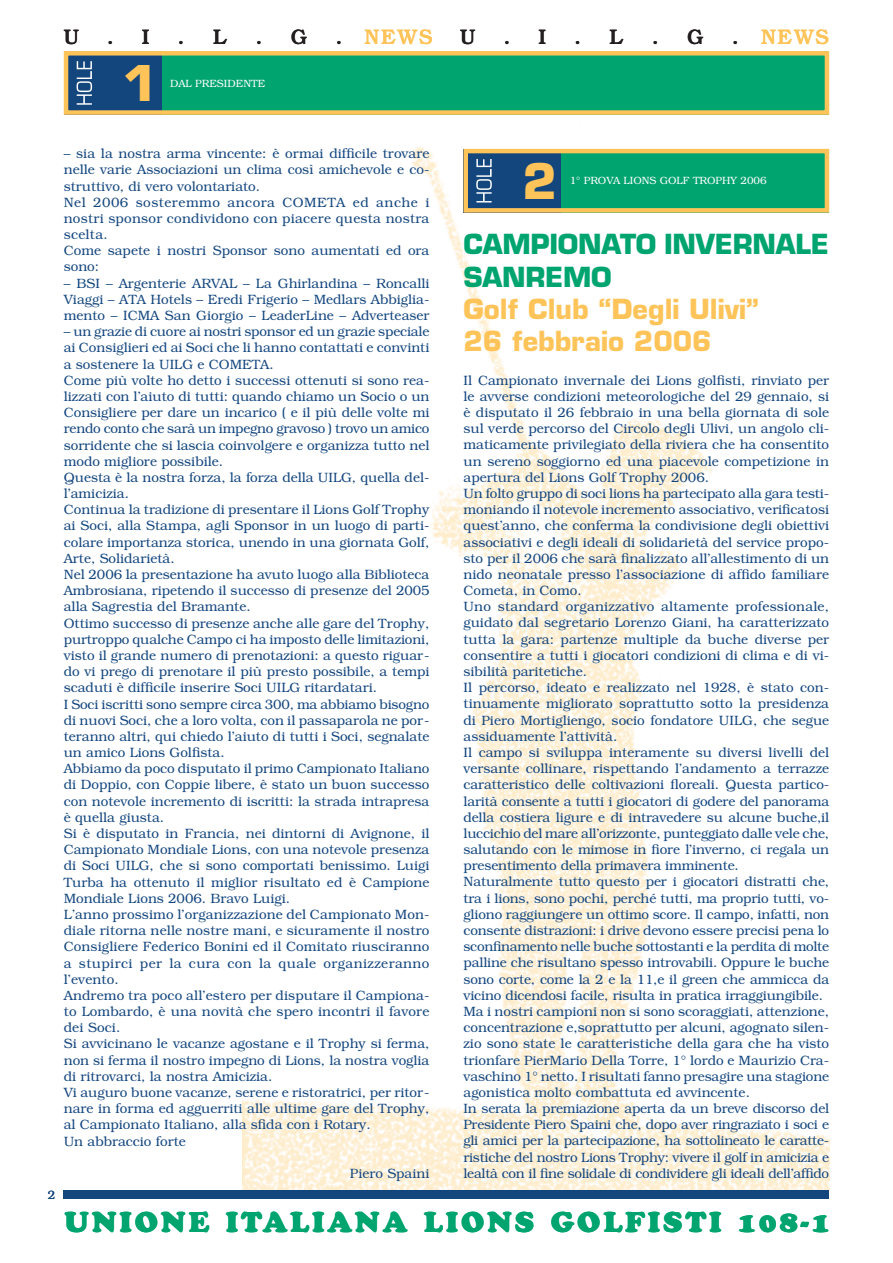
<style>
.page{position:relative;width:893px;height:1263px;background:#fff}
.page>*{position:absolute;margin:0;border:0;box-sizing:border-box;transform-origin:0 0}
.t1{font:700 48px "Eurostile LT Std";color:#fec459}
.t2{font:28.5px "Cooper Black Std";letter-spacing:.1em;color:#00a46f}
.t3{font:700 27px/32.4px "Eurostile LT Std";color:#fec459}
.t4{font:700 27px/32.4px "Eurostile LT Std";letter-spacing:-.01em;color:#00a46f}
.t5{font:500 21px "Bookman Std";color:#231f20}
.t6{font:500 21px "Bookman Std";letter-spacing:.065em;color:#fec459}
.t7{font:300 13.5px/16.2px "Bookman Std";color:#14467e}
.t8{font:300 12px "Bookman Std";color:#14467e}
.t9{font:300 10.5px "Bookman Std";color:#fff}
.s1{color:#231f20}
</style>
<div class="page">
<img style="left:242px;top:146px;width:587px;height:1045px">
<div style="left:561px;top:149px;width:268px;height:64px;background:#00a46f"></div>
<div style="left:463px;top:149px;width:98px;height:64px;background:#14467e"></div>
<div style="left:463px;top:149px;width:366px;height:64px;border:4px solid #fec459"></div>
<svg style="left:476px;top:159px;width:16px;height:43px"></svg>
<div style="left:162px;top:51px;width:667px;height:64px;background:#00a46f"></div>
<div style="left:64px;top:51px;width:98px;height:64px;background:#14467e"></div>
<div style="left:64px;top:51px;width:765px;height:64px;border:4px solid #fec459"></div>
<svg style="left:77px;top:61px;width:15px;height:44px"></svg>
<div style="left:64px;top:1191px;width:765px;height:8px;background:#14467e"></div>
<h3 class="t5" style="left:64px;top:30px;width:17px">U</h3>
<h3 class="t5" style="left:107px;top:30px;width:8px">.</h3>
<h3 class="t5" style="left:142px;top:30px;width:9px">I</h3>
<h3 class="t5" style="left:178px;top:30px;width:8px">.</h3>
<h3 class="t5" style="left:213px;top:30px;width:16px">L</h3>
<h3 class="t5" style="left:256px;top:30px;width:8px">.</h3>
<h3 class="t5" style="left:291px;top:30px;width:18px">G</h3>
<h3 class="t6" style="left:336px;top:30px;width:98px"><span class="s1">.</span> NEWS</h3>
<h3 class="t5" style="left:460px;top:30px;width:17px">U</h3>
<h3 class="t5" style="left:504px;top:30px;width:8px">.</h3>
<h3 class="t5" style="left:539px;top:30px;width:9px">I</h3>
<h3 class="t5" style="left:574px;top:30px;width:8px">.</h3>
<h3 class="t5" style="left:609px;top:30px;width:16px">L</h3>
<h3 class="t5" style="left:652px;top:30px;width:8px">.</h3>
<h3 class="t5" style="left:687px;top:30px;width:18px">G</h3>
<h3 class="t6" style="left:732px;top:30px;width:98px"><span class="s1">.</span> NEWS</h3>
<h1 class="t1" style="left:123px;top:65px;width:36px">1</h1>
<p class="t9" style="left:170px;top:79px;width:97px">DAL PRESIDENTE</p>
<p class="t8" style="left:48px;top:1190px;width:9px">2</p>
<p class="t7" style="left:64px;top:147px;width:367px">– sia la nostra arma vincente: è ormai difficile trovare nelle varie Associazioni un clima così amichevole e co&shy;struttivo, di vero volontariato.<br>Nel 2006 sosteremmo ancora COMETA ed anche i nostri sponsor condividono con piacere questa nostra scelta.<br>Come sapete i nostri Sponsor sono aumentati ed ora sono:</p>
<p class="t7" style="left:64px;top:276px;width:367px;text-align:justify">– BSI – Argenterie ARVAL – La Ghirlandina – Roncalli Viaggi – ATA Hotels – Eredi Frigerio – Medlars Abbiglia&shy;mento – ICMA San Giorgio – LeaderLine – Adverteaser</p>
<p class="t7" style="left:64px;top:325px;width:367px">– un grazie di cuore ai nostri sponsor ed un grazie speciale ai Consiglieri ed ai Soci che li hanno contattati e convinti a sostenere la UILG e COMETA.<br>Come più volte ho detto i successi ottenuti si sono rea&shy;lizzati con l’aiuto di tutti: quando chiamo un Socio o un Consigliere per dare un incarico ( e il più delle volte mi rendo conto che sarà un impegno gravoso ) trovo un amico sorridente che si lascia coinvolgere e organizza tutto nel modo migliore possibile.<br>Questa è la nostra forza, la forza della UILG, quella del&shy;l’amicizia.<br>Continua la tradizione di presentare il Lions Golf Trophy ai Soci, alla Stampa, agli Sponsor in un luogo di parti&shy;colare importanza storica, unendo in una giornata Golf, Arte, Solidarietà.<br>Nel 2006 la presentazione ha avuto luogo alla Biblioteca Ambrosiana, ripetendo il successo di presenze del 2005 alla Sagrestia del Bramante.<br>Ottimo successo di presenze anche alle gare del Trophy, purtroppo qualche Campo ci ha imposto delle limitazioni, visto il grande numero di prenotazioni: a questo riguar&shy;do vi prego di prenotare il più presto possibile, a tempi scaduti è difficile inserire Soci UILG ritardatari.<br>I Soci iscritti sono sempre circa 300, ma abbiamo bisogno di nuovi Soci, che a loro volta, con il passaparola ne por&shy;teranno altri, qui chiedo l’aiuto di tutti i Soci, segnalate un amico Lions Golfista.<br>Abbiamo da poco disputato il primo Campionato Italiano di Doppio, con Coppie libere, è stato un buon successo con notevole incremento di iscritti: la strada intrapresa è quella giusta.<br>Si è disputato in Francia, nei dintorni di Avignone, il Campionato Mondiale Lions, con una notevole presenza di Soci UILG, che si sono comportati benissimo. Luigi Turba ha ottenuto il miglior risultato ed è Campione Mondiale Lions 2006. Bravo Luigi.<br>L’anno prossimo l’organizzazione del Campionato Mon&shy;diale ritorna nelle nostre mani, e sicuramente il nostro Consigliere Federico Bonini ed il Comitato riusciranno a stupirci per la cura con la quale organizzeranno l’evento.<br>Andremo tra poco all’estero per disputare il Campiona&shy;to Lombardo, è una novità che spero incontri il favore dei Soci.<br>Si avvicinano le vacanze agostane e il Trophy si ferma, non si ferma il nostro impegno di Lions, la nostra voglia di ritrovarci, la nostra Amicizia.<br>Vi auguro buone vacanze, serene e ristoratrici, per ritor&shy;nare in forma ed agguerriti alle ultime gare del Trophy, al Campionato Italiano, alla sfida con i Rotary.<br>Un abbraccio forte</p>
<p class="t7" style="left:350px;top:1166px;width:81px">Piero Spaini</p>
<h1 class="t1" style="left:522px;top:163px;width:36px">2</h1>
<p class="t9" style="left:570px;top:177px;width:198px">1° PROVA LIONS GOLF TROPHY 2006</p>
<h3 class="t4" style="left:463px;top:231px;width:367px">CAMPIONATO INVERNALE<br>SANREMO</h3>
<h3 class="t3" style="left:463px;top:296px;width:297px">Golf Club “Degli Ulivi”<br>26 febbraio 2006</h3>
<p class="t7" style="left:463px;top:373px;width:367px">Il Campionato invernale dei Lions golfisti, rinviato per le avverse condizioni meteorologiche del 29 gennaio, si è disputato il 26 febbraio in una bella giornata di sole sul verde percorso del Circolo degli Ulivi, un angolo cli&shy;maticamente privilegiato della riviera che ha consentito un sereno soggiorno ed una piacevole competizione in apertura del Lions Golf Trophy 2006.<br>Un folto gruppo di soci lions ha partecipato alla gara testi&shy;moniando il notevole incremento associativo, verificatosi quest’anno, che conferma la condivisione degli obiettivi associativi e degli ideali di solidarietà del service propo&shy;sto per il 2006 che sarà finalizzato all’allestimento di un nido neonatale presso l’associazione di affido familiare Cometa, in Como.<br>Uno standard organizzativo altamente professionale, guidato dal segretario Lorenzo Giani, ha caratterizzato tutta la gara: partenze multiple da buche diverse per consentire a tutti i giocatori condizioni di clima e di vi&shy;sibilità paritetiche.<br>Il percorso, ideato e realizzato nel 1928, è stato con&shy;tinuamente migliorato soprattutto sotto la presidenza di Piero Mortigliengo, socio fondatore UILG, che segue assiduamente l’attività.<br>Il campo si sviluppa interamente su diversi livelli del versante collinare, rispettando l’andamento a terrazze caratteristico delle coltivazioni floreali. Questa partico&shy;larità consente a tutti i giocatori di godere del panorama della costiera ligure e di intravedere su alcune buche,il luccichio del mare all’orizzonte, punteggiato dalle vele che, salutando con le mimose in fiore l’inverno, ci regala un presentimento della primavera imminente.<br>Naturalmente tutto questo per i giocatori distratti che, tra i lions, sono pochi, perché tutti, ma proprio tutti, vo&shy;gliono raggiungere un ottimo score. Il campo, infatti, non consente distrazioni: i drive devono essere precisi pena lo sconfinamento nelle buche sottostanti e la perdita di molte palline che risultano spesso introvabili. Oppure le buche sono corte, come la 2 e la 11,e il green che ammicca da vicino dicendosi facile, risulta in pratica irraggiungibile.<br>Ma i nostri campioni non si sono scoraggiati, attenzione, concentrazione e,soprattutto per alcuni, agognato silen&shy;zio sono state le caratteristiche della gara che ha visto trionfare PierMario Della Torre, 1° lordo e Maurizio Cra&shy;vaschino 1° netto. I risultati fanno presagire una stagione agonistica molto combattuta ed avvincente.<br>In serata la premiazione aperta da un breve discorso del Presidente Piero Spaini che, dopo aver ringraziato i soci e gli amici per la partecipazione, ha sottolineato le caratte&shy;ristiche del nostro Lions Trophy: vivere il golf in amicizia e lealtà con il fine solidale di condividere gli ideali dell’affido</p>
<h2 class="t2" style="left:64px;top:1211px;width:767px">UNIONE ITALIANA LIONS GOLFISTI 108-1</h2>
</div>
